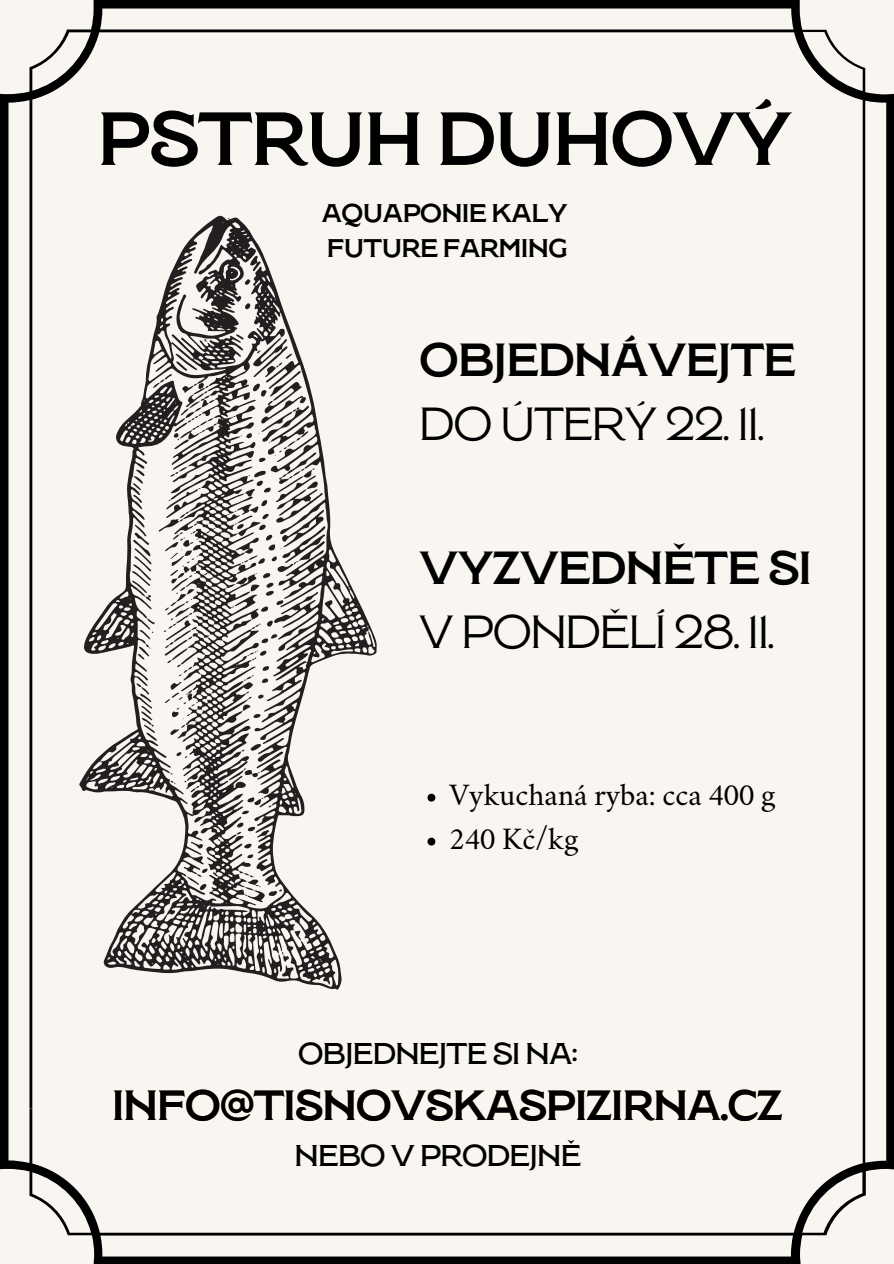
<style>
.page{position:relative;width:894px;height:1264px;background:#fff}
.page>*{position:absolute;margin:0;border:0;box-sizing:border-box;transform-origin:0 0}
.t1{font:75px "Montecatini Pro Largo Ultra";letter-spacing:.275em;color:#000}
.t2{font:500 46.35px "Montecatini Pro Largo";letter-spacing:.155em;color:#000}
.t3{font:500 46.35px "Montecatini Pro Largo";letter-spacing:.135em;color:#000}
.t4{font:46.35px "Montecatini Pro Largo Ultra";letter-spacing:.265em;color:#000}
.t5{font:46.35px "Montecatini Pro Largo Ultra";letter-spacing:.215em;color:#000}
.t6{font:42px "Montecatini Pro Largo Ultra";color:#000}
.t7{font:31.5px/44px "Crimson";color:#000}
.t8{font:700 30px "Montecatini Pro Largo";letter-spacing:.22em;color:#000}
.t9{font:700 30px "Montecatini Pro Largo";letter-spacing:.245em;color:#000}
.t10{font:25.5px/35px "Montecatini Pro Largo Ultra";letter-spacing:.285em;color:#000}
.s1{color:#8b6026}
</style>
<div class="page">
<div style="left:0;top:0;width:893px;height:1263px;background:#f9f6f2"></div>
<div style="left:311px;top:306px;width:136px;height:137px;background:#f9f6f2;border-radius:50%"></div>
<svg style="left:79px;top:215px;width:298px;height:775px;fill:#f9f6f2"></svg>
<svg style="left:427px;top:793px;width:8px;height:8px"></svg>
<svg style="left:427px;top:837px;width:8px;height:8px"></svg>
<h1 class="t1" style="left:98px;top:105px;width:675px">PSTRUH DUHOVÝ</h1>
<p class="t10" style="left:322px;top:197px;width:241px">AQUAPONIEKALY<br>FUTURE FARMING</p>
<h2 class="t4" style="left:420px;top:338px;width:368px">OBJEDNÁVEJTE</h2>
<h2 class="t3" style="left:420px;top:403px;width:345px">DO ÚTERÝ 22.11.</h2>
<h2 class="t5" style="left:420px;top:547px;width:393px">VYZVEDNĚTE SI</h2>
<h2 class="t2" style="left:420px;top:611px;width:355px">V PONDĚLÍ28.11.</h2>
<p class="t7" style="left:449px;top:776px;width:327px">Vykuchaná ryba: cca 400 g<br>240 Kč/kg</p>
<p class="t8" style="left:298px;top:1040px;width:280px">OBJEDNEJTE SINA:</p>
<h3 class="t6" style="left:112px;top:1085px;width:670px"><span class="s1">I</span>NFO<span class="s1">@</span>T<span class="s1">I</span>SNOVSKASP<span class="s1">I</span>Z<span class="s1">I</span>RNA<span class="s1">.</span>CZ</h3>
<p class="t9" style="left:295px;top:1141px;width:282px">NEBO V PRODEJNĚ</p>
</div>
